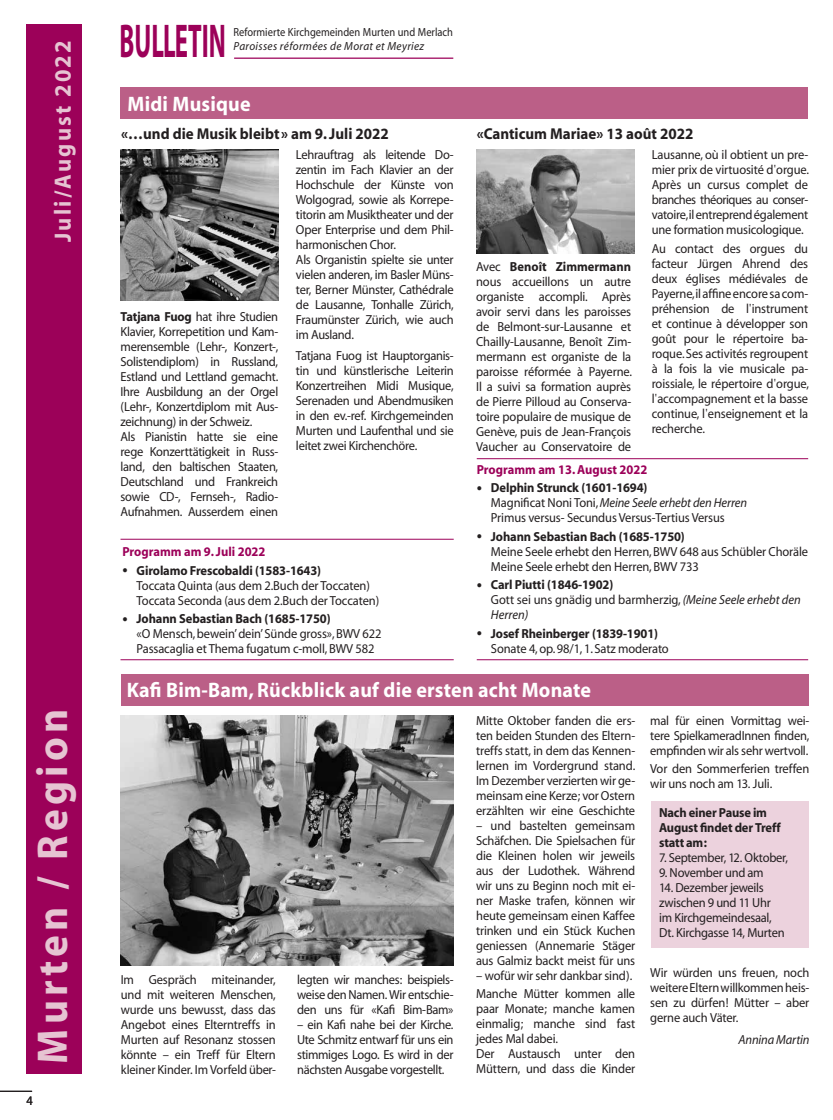
<style>
.page{position:relative;width:833px;height:1120px;background:#fff}
.page>*{position:absolute;margin:0;border:0;box-sizing:border-box;transform-origin:0 0}
.t1{font:700 47.62px "Myriad";color:#9c0159;scale:.52 1}
.t2{font:700 43.38px "Myriad";letter-spacing:.1em;color:#e6c4d2;scale:.95 1}
.t3{font:700 23.62px "Myriad";letter-spacing:.1em;color:#e6c4d2;scale:.95 1}
.t4{font:700 21px "Myriad";letter-spacing:.01em;color:#fff;scale:.95 1}
.t5{font:700 15.75px "Myriad";color:#231f20;scale:.95 1}
.t6{font:13.12px/15px "Myriad";letter-spacing:-.02em;color:#231f20;scale:.95 1}
.t7{font:13.12px/15px "Myriad";color:#231f20;scale:.95 1}
.t8{font:700 13.12px/15px "Myriad";letter-spacing:-.015em;color:#231f20;scale:.95 1}
.t9{font:700 13.12px "Myriad";color:#9c0159;scale:.95 1}
.t10{font:italic 13.12px "Myriad";letter-spacing:-.015em;color:#231f20;scale:.95 1}
.t11{font:11.75px "Myriad";color:#231f20;scale:.89 1}
.t12{font:italic 11.75px "Myriad";letter-spacing:.03em;color:#231f20;scale:.95 1}
.s1{font-weight:700}
.s2{font-size:19.75px}
.s3{font-family:"Adobe Garamond"}
.s4{font-style:italic}
</style>
<div class="page">
<div style="left:651px;top:801px;width:157px;height:146px;background:#ecd2dd"></div>
<div style="left:120px;top:87px;width:688px;height:32px;background:#bb5f87"></div>
<img style="left:120px;top:150px;width:158px;height:151px">
<hr style="left:120px;top:539px;width:334px;height:1px;background:#9c0159">
<hr style="left:120px;top:659px;width:334px;height:1px;background:#9c0159">
<img style="left:477px;top:150px;width:157px;height:103px">
<hr style="left:477px;top:458px;width:331px;height:1px;background:#9c0159">
<hr style="left:477px;top:659px;width:331px;height:1px;background:#9c0159">
<div style="left:121px;top:674px;width:687px;height:31px;background:#bb5f87"></div>
<img style="left:120px;top:716px;width:333px;height:250px">
<hr style="left:0;top:1091px;width:32px;height:1px;background:#231f20">
<hr style="left:234px;top:58px;width:219px;height:1px;background:#9c0159">
<div style="left:25px;top:25px;width:56px;height:1049px;background:#9c0159"></div>
<h3 class="t3" style="left:51px;top:242px;width:213px;rotate:-90deg">Juli/August 2022</h3>
<h2 class="t2" style="left:30px;top:1063px;width:374px;rotate:-90deg">Murten / Region</h2>
<p class="t6" style="left:26px;top:1093px;width:8px">4</p>
<h1 class="t1" style="left:120px;top:17px;width:206px">BULLETIN</h1>
<p class="t11" style="left:233px;top:26px;width:248px">Reformierte Kirchgemeinden Murten und Merlach</p>
<p class="t12" style="left:233px;top:40px;width:202px">Paroisses réformées de Morat et Meyriez</p>
<h3 class="t4" style="left:128px;top:93px;width:131px">Midi Musique</h3>
<p class="t5" style="left:121px;top:126px;width:283px">«…und die Musik bleibt» am 9. Juli 2022</p>
<p class="t6" style="left:120px;top:310px;width:167px"><span class="s1">Tatjana Fuog</span> hat ihre Studien<br>Klavier, Korrepetition und Kam&shy;merensemble (Lehr-, Konzert-,<br>Solistendiplom) in Russland,<br>Estland und Lettland gemacht.<br>Ihre Ausbildung an der Orgel (Lehr-, Konzertdiplom mit Aus&shy;zeichnung) in der Schweiz.<br>Als Pianistin hatte sie eine rege Konzerttätigkeit in Russ&shy;land, den baltischen Staaten,<br>Deutschland und Frankreich sowie CD-, Fernseh-, Radio-<br>Aufnahmen. Ausserdem einen</p>
<p class="t6" style="left:296px;top:147px;width:167px">Lehrauftrag als leitende Do&shy;zentin im Fach Klavier an der<br>Hochschule der Künste von<br>Wolgograd, sowie als Korrepe&shy;titorin am Musiktheater und der<br>Oper Enterprise und dem Phil&shy;harmonischen Chor.<br>Als Organistin spielte sie unter vielen anderen, im Basler Müns&shy;ter, Berner Münster, Cathédrale de Lausanne, Tonhalle Zürich,<br>Fraumünster Zürich, wie auch im Ausland.</p>
<p class="t6" style="left:296px;top:349px;width:167px;text-align:justify">Tatjana Fuog ist Hauptorganis&shy;tin und künstlerische Leiterin Konzertreihen Midi Musique, Serenaden und Abendmusiken in den ev.-ref. Kirchgemeinden Murten und Laufenthal und sie leitet zwei Kirchenchöre.</p>
<p class="t9" style="left:122px;top:545px;width:152px">Programm am 9. Juli 2022</p>
<p class="t6" style="left:137px;top:563px;width:257px;text-indent:-14px"><span class="s2">•</span> <span class="s1">Girolamo Frescobaldi (1583-1643)<br></span>Toccata Quinta (aus dem 2.Buch der Toccaten)<br>Toccata Seconda (aus dem 2.Buch der Toccaten)</p>
<p class="t6" style="left:137px;top:612px;width:259px;text-indent:-14px"><span class="s2">•</span> <span class="s1">Johann Sebastian Bach (1685-1750)<br></span>«O Mensch, bewein’ dein’ Sünde gross», BWV 622<br>Passacaglia et Thema fugatum c-moll, BWV 582</p>
<p class="t5" style="left:477px;top:126px;width:229px">«Canticum Mariae» 13 août 2022</p>
<p class="t6" style="left:476px;top:259px;width:166px;text-align:justify">Avec <span class="s1">Benoît Zimmermann </span>nous accueillons un autre organiste accompli. Après avoir servi dans les paroisses de Belmont-sur-Lausanne et Chailly-Lausanne, Benoît Zim&shy;mermann est organiste de la paroisse réformée à Payerne.<br>Il a suivi sa formation auprès de Pierre Pilloud au Conserva&shy;toire populaire de musique de Genève, puis de Jean-François Vaucher au Conservatoire de</p>
<p class="t6" style="left:652px;top:148px;width:167px;text-align:justify">Lausanne, où il obtient un pre&shy;mier prix de virtuosité d<span class="s3">'</span>orgue.<br>Après un cursus complet de branches théoriques au conser&shy;vatoire,il entreprend également une formation musicologique.</p>
<p class="t6" style="left:652px;top:241px;width:167px;text-align:justify">Au contact des orgues du facteur Jürgen Ahrend des deux églises médiévales de Payerne,il affine encore sa com&shy;préhension de l<span class="s3">'</span>instrument et continue à développer son goût pour le répertoire ba&shy;roque. Ses activités regroupent à la fois la vie musicale pa&shy;roissiale, le répertoire d<span class="s3">'</span>orgue, l<span class="s3">'</span>accompagnement et la basse continue, l<span class="s3">'</span>enseignement et la recherche.</p>
<p class="t9" style="left:477px;top:462px;width:181px">Programm am 13. August 2022</p>
<p class="t6" style="left:491px;top:481px;width:271px;text-indent:-14px"><span class="s2">•</span> <span class="s1">Delphin Strunck (1601-1694)<br></span>Magnificat Noni Toni, <span class="s4">Meine Seele erhebt den Herren<br></span>Primus versus- Secundus Versus-Tertius Versus</p>
<p class="t6" style="left:491px;top:529px;width:335px;text-indent:-14px"><span class="s2">•</span> <span class="s1">Johann Sebastian Bach (1685-1750)<br></span>Meine Seele erhebt den Herren, BWV 648 aus Schübler Choräle<br>Meine Seele erhebt den Herren, BWV 733</p>
<p class="t7" style="left:491px;top:578px;width:328px;text-indent:-14px"><span class="s2">•</span> <span class="s1">Carl Piutti (1846-1902)<br></span>Gott sei uns gnädig und barmherzig, <span class="s4">(Meine Seele erhebt den<br>Herren)</span></p>
<p class="t6" style="left:491px;top:626px;width:189px;text-indent:-14px"><span class="s2">•</span> <span class="s1">Josef Rheinberger (1839-1901)<br></span>Sonate 4, op. 98/1, 1. Satz moderato</p>
<h3 class="t4" style="left:127px;top:679px;width:490px">Kafi Bim-Bam, Rückblick auf die ersten acht Monate</h3>
<p class="t6" style="left:476px;top:713px;width:169px;text-align:justify">Mitte Oktober fanden die ers&shy;ten beiden Stunden des Eltern&shy;treffs statt, in dem das Kennen&shy;lernen im Vordergrund stand.<br>Im Dezember verzierten wir ge&shy;meinsam eine Kerze; vor Ostern erzählten wir eine Geschichte</p>
<p class="t6" style="left:476px;top:818px;width:169px;text-align:justify">– und bastelten gemeinsam Schäfchen. Die Spielsachen für die Kleinen holen wir jeweils aus der Ludothek. Während wir uns zu Beginn noch mit ei&shy;ner Maske trafen, können wir heute gemeinsam einen Kaffee trinken und ein Stück Kuchen geniessen (Annemarie Stäger aus Galmiz backt meist für uns</p>
<p class="t6" style="left:476px;top:967px;width:169px;line-height:17.9px">– wofür wir sehr dankbar sind).<br>Manche Mütter kommen alle</p>
<p class="t6" style="left:476px;top:1001px;width:169px">paar Monate; manche kamen einmalig; manche sind fast jedes Mal dabei.<br>Der Austausch unter den<br>Müttern, und dass die Kinder</p>
<p class="t6" style="left:121px;top:973px;width:165px;text-align:justify">Im Gespräch miteinander, und mit weiteren Menschen, wurde uns bewusst, dass das Angebot eines Elterntreffs in Murten auf Resonanz stossen könnte – ein Treff für Eltern kleiner Kinder. Im Vorfeld über-</p>
<p class="t6" style="left:297px;top:973px;width:166px;text-align:justify">legten wir manches: beispiels&shy;weise den Namen. Wir entschie&shy;den uns für «Kafi Bim-Bam»</p>
<p class="t6" style="left:297px;top:1018px;width:166px;text-align:justify">– ein Kafi nahe bei der Kirche.<br>Ute Schmitz entwarf für uns ein stimmiges Logo. Es wird in der nächsten Ausgabe vorgestellt.</p>
<p class="t6" style="left:650px;top:713px;width:169px;text-align:justify">mal für einen Vormittag wei&shy;tere SpielkameradInnen finden, empfinden wir als sehr wertvoll.</p>
<p class="t6" style="left:650px;top:761px;width:169px">Vor den Sommerferien treffen wir uns noch am 13. Juli.</p>
<p class="t8" style="left:659px;top:805px;width:129px">Nach einer Pause im<br>August findet der Treff statt am:</p>
<p class="t6" style="left:659px;top:851px;width:137px">7. September, 12. Oktober,</p>
<p class="t6" style="left:659px;top:866px;width:112px">9. November und am</p>
<p class="t6" style="left:659px;top:881px;width:134px">14. Dezember jeweils zwischen 9 und 11 Uhr im Kirchgemeindesaal,<br>Dt. Kirchgasse 14, Murten</p>
<p class="t6" style="left:650px;top:965px;width:169px;text-align:justify">Wir würden uns freuen, noch weitere Eltern willkommen heis&shy;sen zu dürfen! Mütter – aber gerne auch Väter.</p>
<p class="t10" style="left:738px;top:1033px;width:76px">Annina Martin</p>
</div>
